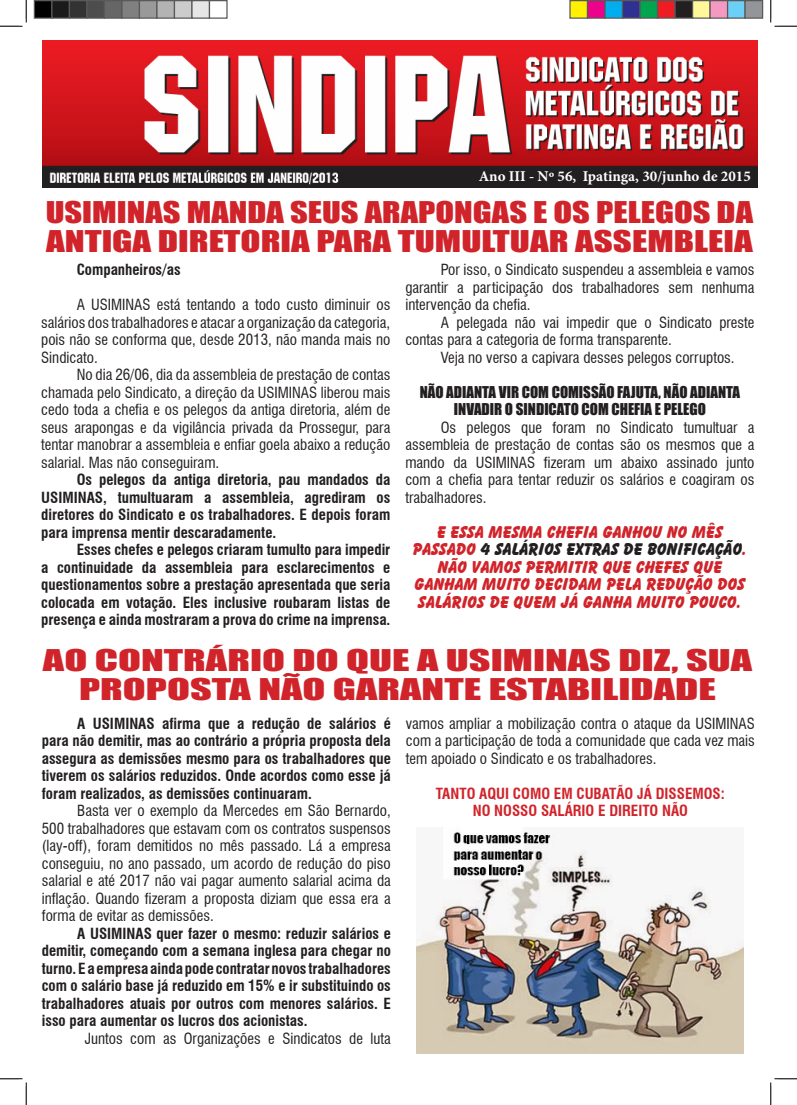
<style>
.page{position:relative;width:797px;height:1105px;background:#fff}
.page>*{position:absolute;margin:0;border:0;box-sizing:border-box;transform-origin:0 0}
.Titulo_principal{font:27.5px/28.8px "Impact";color:#d1232a;scale:1.25 1}
.Titulo_principal-2{font:27.5px/28.8px "Impact";color:#d1232a;text-align:center;scale:1.53 1}
.Corpo_texto{font:800 17.5px/17.5px "Balloon BT";color:#d1232a;text-align:center}
.Corpo_texto-2{font:condensed 15px/17.5px "Swiss 721 BT";color:#231f20;text-align:justify}
.Corpo_texto-3{font:700 condensed 15px/17.5px "Swiss 721 BT";color:#231f20;text-align:justify}
.Titulo_principal-3{font:15px/17.5px "Impact";color:#231f20;text-align:center}
.Corpo_texto-4{font:700 condensed 15px "Swiss 721 BT";color:#d1232a}
.t1{font:700 15px "Minion Pro";color:#fff}
.s1{color:#231f20}
</style>
<div class="page">
<img style="left:42px;top:40px;width:715px;height:147px">
<img style="left:416px;top:829px;width:327px;height:225px">
<svg style="left:0;top:0;width:27px;height:27px"></svg>
<svg style="left:0;top:1078px;width:27px;height:27px"></svg>
<svg style="left:770px;top:0;width:27px;height:27px"></svg>
<svg style="left:770px;top:1078px;width:27px;height:27px"></svg>
<div style="left:34px;top:1px;width:18px;height:17px;background:#000"></div>
<div style="left:34px;top:0;width:18px;height:19px;border:1px solid #595959"></div>
<div style="left:52px;top:1px;width:17px;height:17px;background:#1a1a1a"></div>
<div style="left:51px;top:0;width:19px;height:19px;border:1px solid #595959"></div>
<div style="left:69px;top:1px;width:18px;height:17px;background:#333"></div>
<div style="left:69px;top:0;width:19px;height:19px;border:1px solid #595959"></div>
<div style="left:87px;top:1px;width:17px;height:17px;background:#4d4d4d"></div>
<div style="left:86px;top:0;width:19px;height:19px;border:1px solid #595959"></div>
<div style="left:104px;top:1px;width:18px;height:17px;background:#666"></div>
<div style="left:104px;top:0;width:18px;height:19px;border:1px solid #595959"></div>
<div style="left:122px;top:1px;width:17px;height:17px;background:#808080"></div>
<div style="left:121px;top:0;width:19px;height:19px;border:1px solid #595959"></div>
<div style="left:139px;top:1px;width:18px;height:17px;background:#999"></div>
<div style="left:139px;top:0;width:19px;height:19px;border:1px solid #595959"></div>
<div style="left:157px;top:1px;width:17px;height:17px;background:#b3b3b3"></div>
<div style="left:156px;top:0;width:19px;height:19px;border:1px solid #595959"></div>
<div style="left:174px;top:1px;width:18px;height:17px;background:#ccc"></div>
<div style="left:174px;top:0;width:18px;height:19px;border:1px solid #595959"></div>
<div style="left:192px;top:1px;width:17px;height:17px;background:#e6e6e6"></div>
<div style="left:191px;top:0;width:19px;height:19px;border:1px solid #595959"></div>
<div style="left:209px;top:0;width:19px;height:19px;border:1px solid #595959"></div>
<div style="left:570px;top:1px;width:17px;height:17px;background:#fff101"></div>
<div style="left:569px;top:0;width:19px;height:19px;border:1px solid #595959"></div>
<div style="left:587px;top:1px;width:18px;height:17px;background:#ed028c"></div>
<div style="left:587px;top:0;width:18px;height:19px;border:1px solid #595959"></div>
<div style="left:605px;top:1px;width:17px;height:17px;background:#00aeef"></div>
<div style="left:604px;top:0;width:19px;height:19px;border:1px solid #595959"></div>
<div style="left:622px;top:1px;width:18px;height:17px;background:#2e3092"></div>
<div style="left:622px;top:0;width:18px;height:19px;border:1px solid #595959"></div>
<div style="left:640px;top:1px;width:17px;height:17px;background:#00a54f"></div>
<div style="left:639px;top:0;width:19px;height:19px;border:1px solid #595959"></div>
<div style="left:657px;top:1px;width:18px;height:17px;background:#ee1d23"></div>
<div style="left:657px;top:0;width:18px;height:19px;border:1px solid #595959"></div>
<div style="left:675px;top:1px;width:17px;height:17px;background:#231f20"></div>
<div style="left:674px;top:0;width:19px;height:19px;border:1px solid #595959"></div>
<div style="left:692px;top:1px;width:18px;height:17px;background:#fff79a"></div>
<div style="left:692px;top:0;width:18px;height:19px;border:1px solid #595959"></div>
<div style="left:710px;top:1px;width:17px;height:17px;background:#f499c2"></div>
<div style="left:709px;top:0;width:19px;height:19px;border:1px solid #595959"></div>
<div style="left:727px;top:1px;width:18px;height:17px;background:#6bcff6"></div>
<div style="left:727px;top:0;width:18px;height:19px;border:1px solid #595959"></div>
<div style="left:745px;top:1px;width:17px;height:17px;background:#939598"></div>
<div style="left:744px;top:0;width:19px;height:19px;border:1px solid #595959"></div>
<p class="t1" style="left:479px;top:165px;width:273px">Ano III - Nº 56, Ipatinga, 30/junho de 2015</p>
<p class="Titulo_principal" style="left:46px;top:197px;width:567px">USIMINAS MANDA SEUS ARAPONGAS E OS PELEGOS DA<br>ANTIGA DIRETORIA PARA TUMULTUAR ASSEMBLEIA</p>
<p class="Corpo_texto-3" style="left:77px;top:261px;width:105px">Companheiros/as</p>
<p class="Corpo_texto-2" style="left:41px;top:296px;width:350px;text-indent:35px">A USIMINAS está tentando a todo custo diminuir os salários dos trabalhadores e atacar a organização da categoria, pois não se conforma que, desde 2013, não manda mais no Sindicato.</p>
<p class="Corpo_texto-2" style="left:41px;top:366px;width:350px;text-indent:35px">No dia 26/06, dia da assembleia de prestação de contas chamada pelo Sindicato, a direção da USIMINAS liberou mais cedo toda a chefia e os pelegos da antiga diretoria, além de seus arapongas e da vigilância privada da Prossegur, para tentar manobrar a assembleia e enfiar goela abaixo a redução salarial. Mas não conseguiram.</p>
<p class="Corpo_texto-3" style="left:41px;top:471px;width:350px;text-indent:35px">Os pelegos da antiga diretoria, pau mandados da USIMINAS, tumultuaram a assembleia, agrediram os diretores do Sindicato e os trabalhadores. E depois foram para imprensa mentir descaradamente.</p>
<p class="Corpo_texto-3" style="left:41px;top:541px;width:350px;text-indent:35px">Esses chefes e pelegos criaram tumulto para impedir a continuidade da assembleia para esclarecimentos e questionamentos sobre a prestação apresentada que seria colocada em votação. Eles inclusive roubaram listas de presença e ainda mostraram a prova do crime na imprensa.</p>
<p class="Corpo_texto-2" style="left:405px;top:261px;width:350px;text-indent:35px">Por isso, o Sindicato suspendeu a assembleia e vamos garantir a participação dos trabalhadores sem nenhuma intervenção da chefia.</p>
<p class="Corpo_texto-2" style="left:405px;top:313px;width:350px;text-indent:35px">A pelegada não vai impedir que o Sindicato preste contas para a categoria de forma transparente.</p>
<p class="Corpo_texto-2" style="left:441px;top:348px;width:295px">Veja no verso a capivara desses pelegos corruptos.</p>
<p class="Titulo_principal-3" style="left:420px;top:383px;width:322px">NÃO ADIANTA VIR COM COMISSÃO FAJUTA, NÃO ADIANTA<br>INVADIR O SINDICATO COM CHEFIA E PELEGO</p>
<p class="Corpo_texto-2" style="left:405px;top:418px;width:350px;text-indent:35px">Os pelegos que foram no Sindicato tumultuar a assembleia de prestação de contas são os mesmos que a mando da USIMINAS fizeram um abaixo assinado junto com a chefia para tentar reduzir os salários e coagiram os trabalhadores.</p>
<p class="Corpo_texto" style="left:413px;top:523px;width:336px">E ESSA MESMA CHEFIA GANHOU NO MÊS PASSADO <span class="s1">4 SALÁRIOS EXTRAS DE BONIFICAÇÃO</span>.<br>NÃO VAMOS PERMITIR QUE CHEFES QUE GANHAM MUITO DECIDAM PELA REDUÇÃO DOS SALÁRIOS DE QUEM JÁ GANHA MUITO POUCO.</p>
<p class="Titulo_principal-2" style="left:43px;top:646px;width:465px">AO CONTRÁRIO DO QUE A USIMINAS DIZ, SUA<br>PROPOSTA NÃO GARANTE ESTABILIDADE</p>
<p class="Corpo_texto-3" style="left:42px;top:714px;width:350px;text-indent:35px">A USIMINAS afirma que a redução de salários é para não demitir, mas ao contrário a própria proposta dela assegura as demissões mesmo para os trabalhadores que tiverem os salários reduzidos. Onde acordos como esse já foram realizados, as demissões continuaram.</p>
<p class="Corpo_texto-2" style="left:42px;top:802px;width:350px;text-indent:35px">Basta ver o exemplo da Mercedes em São Bernardo, 500 trabalhadores que estavam com os contratos suspensos (lay-off), foram demitidos no mês passado. Lá a empresa conseguiu, no ano passado, um acordo de redução do piso salarial e até 2017 não vai pagar aumento salarial acima da inflação. Quando fizeram a proposta diziam que essa era a forma de evitar as demissões.</p>
<p class="Corpo_texto-3" style="left:42px;top:924px;width:350px;text-indent:35px">A USIMINAS quer fazer o mesmo: reduzir salários e demitir, começando com a semana inglesa para chegar no turno. E a empresa ainda pode contratar novos trabalhadores com o salário base já reduzido em 15% e ir substituindo os trabalhadores atuais por outros com menores salários. E isso para aumentar os lucros dos acionistas.</p>
<p class="Corpo_texto-2" style="left:85px;top:1029px;width:307px">Juntos com as Organizações e Sindicatos de luta</p>
<p class="Corpo_texto-2" style="left:406px;top:714px;width:350px">vamos ampliar a mobilização contra o ataque da USIMINAS com a participação de toda a comunidade que cada vez mais tem apoiado o Sindicato e os trabalhadores.</p>
<p class="Corpo_texto-4" style="left:436px;top:784px;width:290px">TANTO AQUI COMO EM CUBATÃO JÁ DISSEMOS:</p>
<p class="Corpo_texto-4" style="left:473px;top:802px;width:217px">NO NOSSO SALÁRIO E DIREITO NÃO</p>
</div>
